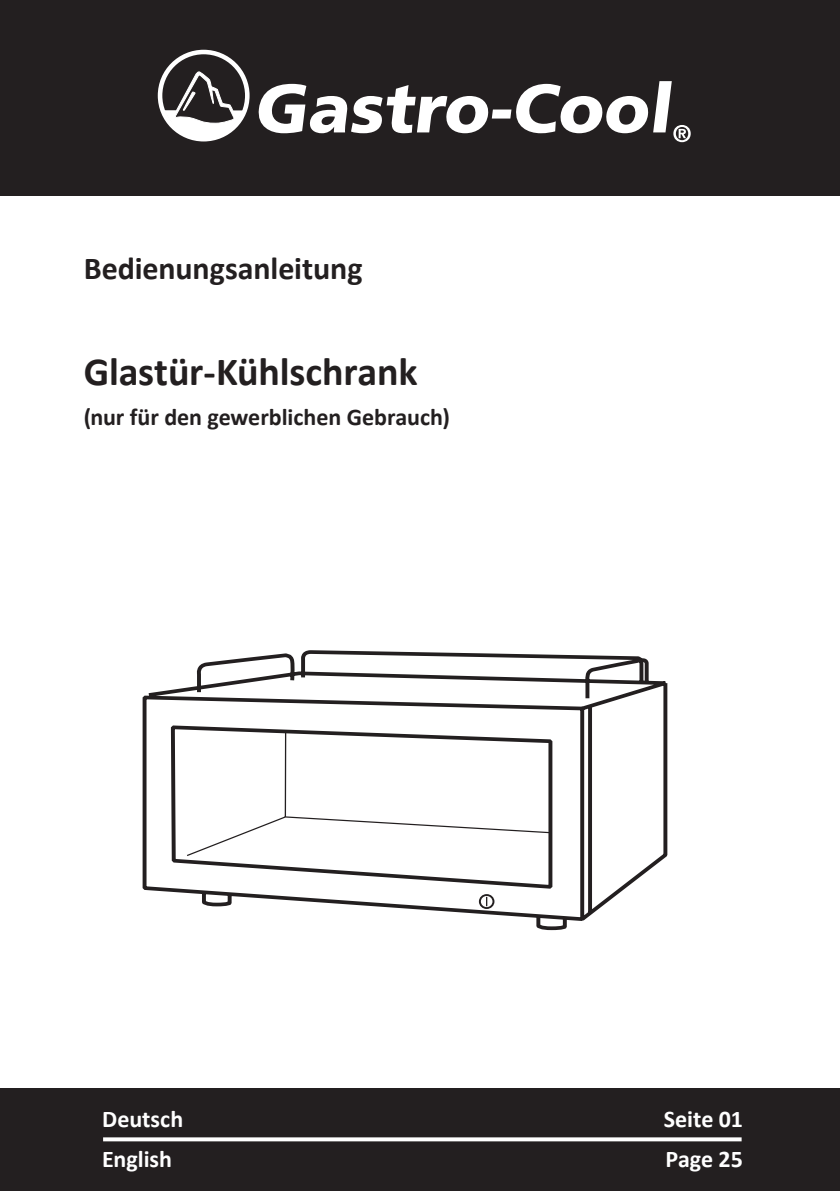
<style>
.page{position:relative;width:840px;height:1191px;background:#fff}
.page>*{position:absolute;margin:0;border:0;box-sizing:border-box;transform-origin:0 0}
.t1{font:700 40px "Calibri";letter-spacing:-.005em;color:#231f20}
.t2{font:700 32px "Calibri";letter-spacing:-.005em;color:#231f20}
.t3{font:700 24px "Calibri";color:#231f20}
.t4{font:700 24px "Calibri";color:#fff}
</style>
<div class="page">
<div style="left:0;top:0;width:839px;height:196px;background:#231f20"></div>
<div style="left:0;top:1089px;width:839px;height:102px;background:#231f20"></div>
<div style="left:158px;top:50px;width:91px;height:91px;border:5px solid #fff;border-radius:50%"></div>
<svg style="left:164px;top:72px;width:79px;height:70px"></svg>
<svg style="left:258px;top:81px;width:432px;height:61px"></svg>
<svg style="left:103px;top:1137px;width:638px;height:4px;background:#eaeaea"></svg>
<svg style="left:142px;top:650px;width:525px;height:280px"></svg>
<div style="left:478px;top:894px;width:16px;height:15px;border:2px solid #231f20;border-radius:50%"></div>
<svg style="left:185px;top:731px;width:365px;height:176px"></svg>
<h2 class="t2" style="left:84px;top:246px;width:280px">Bedienungsanleitung</h2>
<h1 class="t1" style="left:84px;top:343px;width:335px">Glastür-Kühlschrank</h1>
<p class="t3" style="left:84px;top:400px;width:367px">(nur für den gewerblichen Gebrauch)</p>
<p class="t4" style="left:102px;top:1101px;width:83px">Deutsch</p>
<p class="t4" style="left:663px;top:1101px;width:80px">Seite 01</p>
<p class="t4" style="left:102px;top:1141px;width:71px">English</p>
<p class="t4" style="left:665px;top:1141px;width:79px">Page 25</p>
</div>
